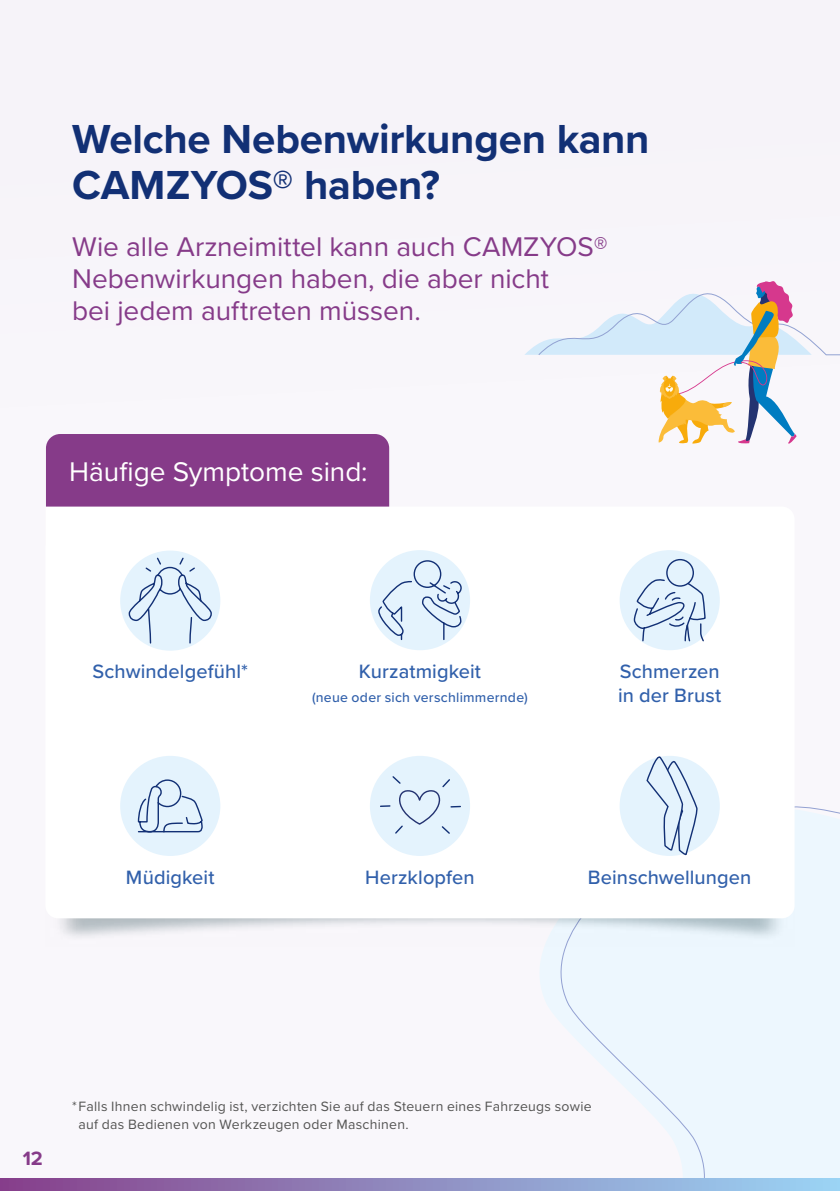
<style>
.page{position:relative;width:840px;height:1191px;background:#fff}
.page>*{position:absolute;margin:0;border:0;box-sizing:border-box;transform-origin:0 0}
.t1{font:700 42px/46px "Proxima Nova";letter-spacing:-.005em;color:#123075}
.t2{font:28px/32px "Proxima Nova";color:#863b89}
.t3{font:28px "Proxima Nova";color:#fff}
.t4{font:500 20px/24px "Proxima Nova";letter-spacing:.005em;color:#3160ab}
.t5{font:700 20px "Proxima Nova";color:#863b89}
.t6{font:14px/18px "Proxima Nova";letter-spacing:.02em;color:#545453}
.t7{font:500 14px "Proxima Nova";letter-spacing:.02em;color:#3160ab}
</style>
<div class="page">
<div style="left:0;top:0;width:839px;height:1191px;background:#f9f7fb"></div>
<div style="left:0;top:0;width:839px;height:995px;background:#f5f1f8"></div>
<svg style="left:543px;top:806px;width:296px;height:372px"></svg>
<div style="left:46px;top:434px;width:343px;height:72px;background:#863b89"></div>
<div style="left:44px;top:881px;width:750px;height:66px;background:#1a1a18;opacity:.75"></div>
<div style="left:45px;top:506px;width:749px;height:412px;background:#fff"></div>
<div style="left:619px;top:550px;width:100px;height:100px;background:#e4f3fd;border-radius:50%"></div>
<svg style="left:632px;top:558px;width:74px;height:84px"></svg>
<div style="left:369px;top:550px;width:101px;height:100px;background:#e4f3fd;border-radius:50%"></div>
<svg style="left:377px;top:559px;width:85px;height:82px"></svg>
<div style="left:120px;top:756px;width:100px;height:100px;background:#e4f3fd;border-radius:50%"></div>
<svg style="left:137px;top:779px;width:66px;height:54px"></svg>
<div style="left:120px;top:550px;width:100px;height:100px;background:#e4f3fd;border-radius:50%"></div>
<svg style="left:128px;top:556px;width:84px;height:88px"></svg>
<svg style="left:525px;top:281px;width:314px;height:163px"></svg>
<div style="left:369px;top:756px;width:101px;height:100px;background:#e4f3fd;border-radius:50%"></div>
<svg style="left:380px;top:776px;width:80px;height:58px"></svg>
<div style="left:619px;top:756px;width:100px;height:100px;background:#e4f3fd;border-radius:50%"></div>
<svg style="left:645px;top:750px;width:53px;height:106px"></svg>
<svg style="left:0;top:1178px;width:839px;height:13px;background:#908bc0"></svg>
<h1 class="t1" style="left:72px;top:115px;width:578px">Welche Nebenwirkungen kann<br>CAMZYOS® haben?</h1>
<h2 class="t2" style="left:72px;top:230px;width:536px">Wie alle Arzneimittel kann auch CAMZYOS®<br>Nebenwirkungen haben, die aber nicht<br>bei jedem auftreten müssen.</h2>
<h2 class="t3" style="left:69px;top:450px;width:300px">Häufige Symptome sind:</h2>
<h3 class="t4" style="left:92px;top:658px;width:157px">Schwindelgefühl*</h3>
<h3 class="t4" style="left:358px;top:658px;width:124px">Kurzatmigkeit</h3>
<p class="t7" style="left:312px;top:687px;width:217px">(neue oder sich verschlimmernde)</p>
<h3 class="t4" style="left:617px;top:658px;width:105px">Schmerzen in der Brust</h3>
<h3 class="t4" style="left:126px;top:864px;width:90px">Müdigkeit</h3>
<h3 class="t4" style="left:365px;top:864px;width:111px">Herzklopfen</h3>
<h3 class="t4" style="left:587px;top:864px;width:165px">Beinschwellungen</h3>
<h3 class="t5" style="left:23px;top:1143px;width:22px">12</h3>
<p class="t6" style="left:79px;top:1096px;width:514px;text-indent:-7px">* Falls Ihnen schwindelig ist, verzichten Sie auf das Steuern eines Fahrzeugs sowie auf das Bedienen von Werkzeugen oder Maschinen.</p>
</div>
